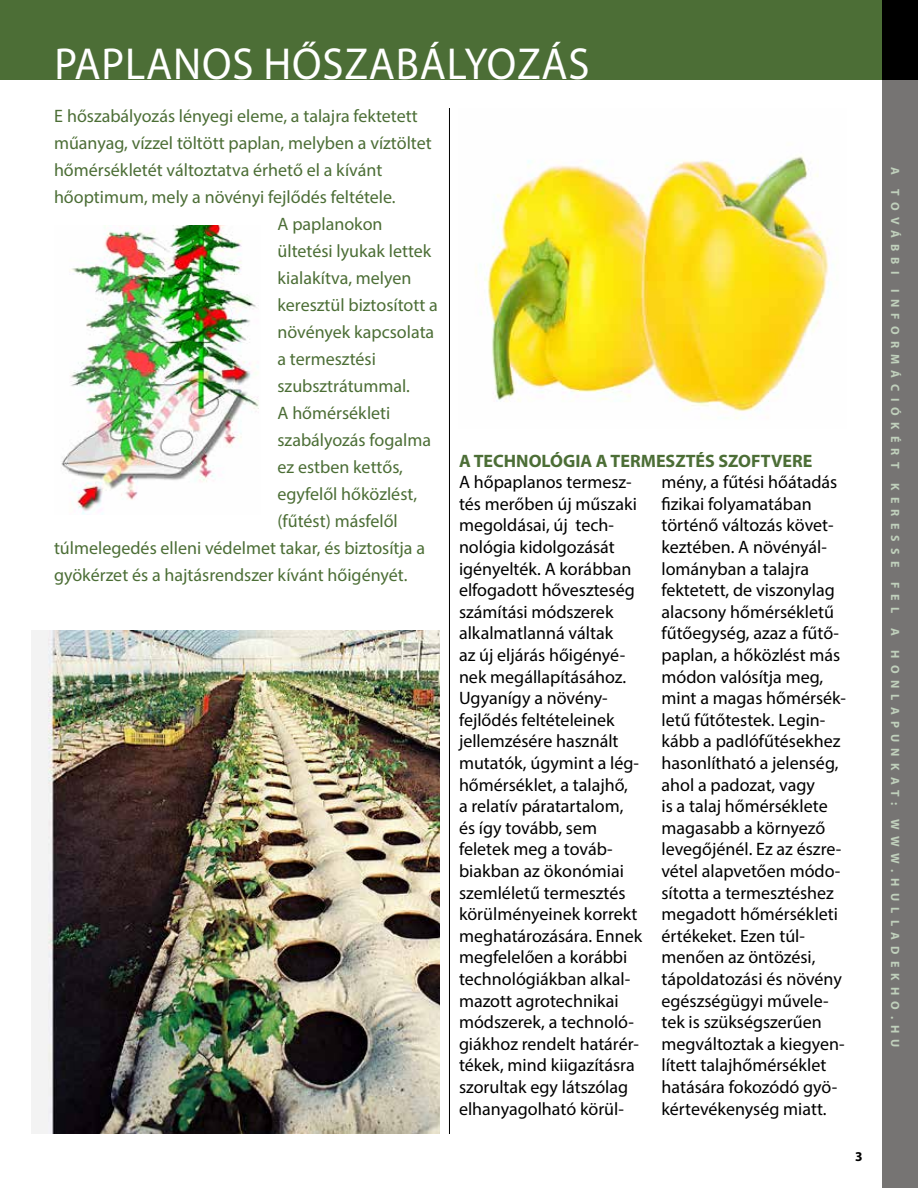
<style>
.page{position:relative;width:918px;height:1188px;background:#fff}
.page>*{position:absolute;margin:0;border:0;box-sizing:border-box;transform-origin:0 0}
.t1{font:45px "Myriad Pro";letter-spacing:.02em;color:#fff;scale:.95 1}
.t2{font:18px/21.6px "Myriad Pro";color:#000}
.t3{font:18px "Myriad Pro";color:#4c6e36}
.t4{font:700 18px "Myriad Pro";color:#4c6e36}
.t5{font:700 13.5px "Myriad Pro";color:#000}
.t6{font:700 12px "Myriad Pro";letter-spacing:.52em;color:#c0d0bc}
</style>
<div class="page">
<div style="left:882px;top:80px;width:36px;height:1108px;background:#767473"></div>
<div style="left:882px;top:0;width:36px;height:80px;background:#000"></div>
<hr style="left:449px;top:108px;width:1px;height:1026px;background:#000">
<div style="left:0;top:0;width:882px;height:80px;background:#4c6e36"></div>
<img style="left:61px;top:225px;width:198px;height:289px">
<img style="left:475px;top:156px;width:354px;height:263px">
<img style="left:31px;top:631px;width:409px;height:503px">
<h1 class="t1" style="left:54px;top:36px;width:565px">PAPLANOS HŐSZABÁLYOZÁS</h1>
<p class="t3" style="left:54px;top:104px;width:365px">E hőszabályozás lényegi eleme, a talajra fektetett</p>
<p class="t3" style="left:54px;top:131px;width:379px">műanyag, vízzel töltött paplan, melyben a víztöltet</p>
<p class="t3" style="left:54px;top:158px;width:330px">hőmérsékletét változtatva érhető el a kívánt</p>
<p class="t3" style="left:54px;top:185px;width:343px">hőoptimum, mely a növényi fejlődés feltétele.</p>
<p class="t3" style="left:278px;top:212px;width:107px">A paplanokon</p>
<p class="t3" style="left:278px;top:239px;width:155px">ültetési lyukak lettek</p>
<p class="t3" style="left:278px;top:266px;width:136px">kialakítva, melyen</p>
<p class="t3" style="left:278px;top:293px;width:162px">keresztül biztosított a</p>
<p class="t3" style="left:278px;top:320px;width:158px">növények kapcsolata</p>
<p class="t3" style="left:278px;top:347px;width:100px">a termesztési</p>
<p class="t3" style="left:278px;top:374px;width:134px">szubsztrátummal.</p>
<p class="t3" style="left:278px;top:401px;width:114px">A hőmérsékleti</p>
<p class="t3" style="left:278px;top:428px;width:155px">szabályozás fogalma</p>
<p class="t3" style="left:278px;top:455px;width:127px">ez estben kettős,</p>
<p class="t3" style="left:278px;top:482px;width:141px">egyfelől hőközlést,</p>
<p class="t3" style="left:278px;top:509px;width:122px">(fűtést) másfelől</p>
<p class="t3" style="left:54px;top:536px;width:373px">túlmelegedés elleni védelmet takar, és biztosítja a</p>
<p class="t3" style="left:54px;top:563px;width:355px">gyökérzet és a hajtásrendszer kívánt hőigényét.</p>
<p class="t4" style="left:459px;top:449px;width:355px">A TECHNOLÓGIA A TERMESZTÉS SZOFTVERE</p>
<p class="t2" style="left:459px;top:471px;width:185px">A hőpaplanos termesz&shy;tés merőben új műszaki megoldásai, új tech&shy;nológia kidolgozását igényelték. A korábban elfogadott hőveszteség számítási módszerek alkalmatlanná váltak<br>az új eljárás hőigényé&shy;nek megállapításához.<br>Ugyanígy a növény&shy;fejlődés feltételeinek jellemzésére használt mutatók, úgymint a lég&shy;hőmérséklet, a talajhő,<br>a relatív páratartalom, és így tovább, sem feletek meg a továb&shy;biakban az ökonómiai szemléletű termesztés körülményeinek korrekt meghatározására. Ennek megfelelően a korábbi technológiákban alkal&shy;mazott agrotechnikai módszerek, a technoló&shy;giákhoz rendelt határér&shy;tékek, mind kiigazításra szorultak egy látszólag elhanyagolható körül-</p>
<p class="t2" style="left:662px;top:471px;width:186px">mény, a fűtési hőátadás fizikai folyamatában történő változás követ&shy;keztében. A növényál&shy;lományban a talajra fektetett, de viszonylag alacsony hőmérsékletű fűtőegység, azaz a fűtő&shy;paplan, a hőközlést más módon valósítja meg, mint a magas hőmérsék&shy;letű fűtőtestek. Legin&shy;kább a padlófűtésekhez hasonlítható a jelenség, ahol a padozat, vagy<br>is a talaj hőmérséklete magasabb a környező levegőjénél. Ez az észre&shy;vétel alapvetően módo&shy;sította a termesztéshez megadott hőmérsékleti értékeket. Ezen túl&shy;menően az öntözési, tápoldatozási és növény egészségügyi művele&shy;tek is szükségszerűen megváltoztak a kiegyen&shy;lített talajhőmérséklet hatására fokozódó gyö&shy;kértevékenység miatt.</p>
<p class="t5" style="left:855px;top:1148px;width:9px">3</p>
<p class="t6" style="left:903px;top:167px;width:882px;rotate:90deg">A TOVÁBBI INFORMÁCIÓKÉRT KERESSE FEL A HONLAPUNKAT: WWW.HULLADEKHO.HU</p>
</div>
